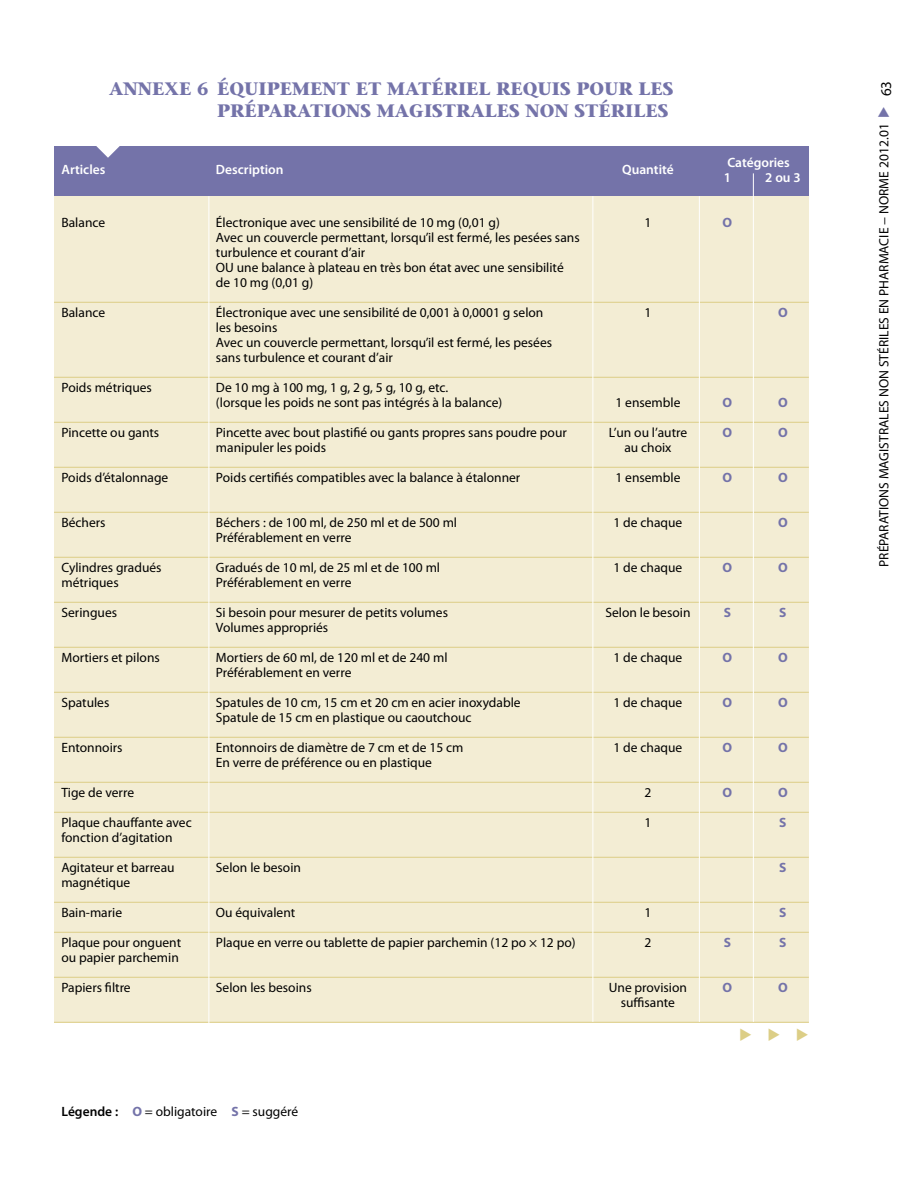
<style>
.page{position:relative;width:918px;height:1188px;background:#fff}
.page>*{position:absolute;margin:0;border:0;box-sizing:border-box;transform-origin:0 0}
.t1{font:700 18px/21.6px "Stone Serif";color:#7473a9;text-align:right}
.t2{font:15px "Wingdings 3";color:#dcce86}
.t3{font:15px "Myriad Pro";color:#000}
.t4{font:13.5px/15px "Myriad Pro";color:#000}
.t5{font:600 13.5px/15px "Myriad Pro";color:#fff}
.t6{font:700 13.5px "Myriad Pro";color:#7473a9}
.s1{font-weight:600}
.s2{font-weight:700;color:#7473a9}
.s3{color:#7473a9}
</style>
<div class="page">
<div style="left:54px;top:196px;width:755px;height:827px;background:#f3edd4"></div>
<div style="left:54px;top:147px;width:755px;height:49px;background:#7473a9"></div>
<svg style="left:70px;top:146px;width:76px;height:12px"></svg>
<hr style="left:54px;top:302px;width:755px;height:1px;background:#dcce86">
<hr style="left:54px;top:377px;width:755px;height:1px;background:#dcce86">
<hr style="left:54px;top:422px;width:755px;height:1px;background:#dcce86">
<hr style="left:54px;top:467px;width:755px;height:1px;background:#dcce86">
<hr style="left:54px;top:512px;width:755px;height:1px;background:#dcce86">
<hr style="left:54px;top:557px;width:755px;height:1px;background:#dcce86">
<hr style="left:54px;top:602px;width:755px;height:1px;background:#dcce86">
<hr style="left:54px;top:647px;width:755px;height:1px;background:#dcce86">
<hr style="left:54px;top:692px;width:755px;height:1px;background:#dcce86">
<hr style="left:54px;top:737px;width:755px;height:1px;background:#dcce86">
<hr style="left:54px;top:782px;width:755px;height:1px;background:#dcce86">
<hr style="left:54px;top:812px;width:755px;height:1px;background:#dcce86">
<hr style="left:54px;top:857px;width:755px;height:1px;background:#dcce86">
<hr style="left:54px;top:902px;width:755px;height:1px;background:#dcce86">
<hr style="left:54px;top:932px;width:755px;height:1px;background:#dcce86">
<hr style="left:54px;top:977px;width:755px;height:1px;background:#dcce86">
<hr style="left:54px;top:1022px;width:755px;height:1px;background:#dcce86">
<hr style="left:592px;top:196px;width:1px;height:826px;background:#fff">
<hr style="left:208px;top:196px;width:1px;height:841px;background:#fff">
<hr style="left:699px;top:196px;width:1px;height:826px;background:#fff">
<hr style="left:753px;top:173px;width:1px;height:849px;background:#fff">
<h1 class="t1" style="left:109px;top:78px;width:566px">ANNEXE 6 ÉQUIPEMENT ET MATÉRIEL REQUIS POUR LES<br>PRÉPARATIONS MAGISTRALES NON STÉRILES</h1>
<p class="t5" style="left:62px;top:162px;width:45px">Articles</p>
<p class="t5" style="left:216px;top:162px;width:69px">Description</p>
<p class="t5" style="left:622px;top:162px;width:53px">Quantité</p>
<p class="t5" style="left:724px;top:155px;width:68px">Catégories<br>1</p>
<p class="t5" style="left:765px;top:170px;width:37px">2 ou 3</p>
<p class="t4" style="left:62px;top:215px;width:45px">Balance</p>
<p class="t4" style="left:216px;top:215px;width:285px">Électronique avec une sensibilité de 10 mg (0,01 g)</p>
<p class="t4" style="left:645px;top:215px;width:8px">1</p>
<p class="t6" style="left:723px;top:214px;width:11px">O</p>
<p class="t4" style="left:216px;top:230px;width:365px">Avec un couvercle permettant, lorsqu’il est fermé, les pesées sans turbulence et courant d’air<br>OU une balance à plateau en très bon état avec une sensibilité de 10 mg (0,01 g)</p>
<p class="t4" style="left:62px;top:305px;width:45px">Balance</p>
<p class="t4" style="left:216px;top:305px;width:329px">Électronique avec une sensibilité de 0,001 à 0,0001 g selon</p>
<p class="t4" style="left:645px;top:305px;width:8px">1</p>
<p class="t6" style="left:778px;top:304px;width:11px">O</p>
<p class="t4" style="left:216px;top:320px;width:338px">les besoins<br>Avec un couvercle permettant, lorsqu’il est fermé, les pesées sans turbulence et courant d’air</p>
<p class="t4" style="left:62px;top:380px;width:92px">Poids métriques</p>
<p class="t4" style="left:216px;top:380px;width:288px">De 10 mg à 100 mg, 1 g, 2 g, 5 g, 10 g, etc.<br>(lorsque les poids ne sont pas intégrés à la balance)</p>
<p class="t4" style="left:615px;top:395px;width:67px">1 ensemble</p>
<p class="t6" style="left:723px;top:394px;width:11px">O</p>
<p class="t6" style="left:778px;top:394px;width:11px">O</p>
<p class="t4" style="left:61px;top:425px;width:99px">Pincette ou gants</p>
<p class="t4" style="left:216px;top:425px;width:352px">Pincette avec bout plastifié ou gants propres sans poudre pour</p>
<p class="t4" style="left:609px;top:425px;width:80px">L’un ou l’autre</p>
<p class="t6" style="left:723px;top:424px;width:11px">O</p>
<p class="t6" style="left:778px;top:424px;width:11px">O</p>
<p class="t4" style="left:216px;top:440px;width:112px">manipuler les poids</p>
<p class="t4" style="left:624px;top:440px;width:49px">au choix</p>
<p class="t4" style="left:61px;top:470px;width:108px">Poids d’étalonnage</p>
<p class="t4" style="left:216px;top:470px;width:306px">Poids certifiés compatibles avec la balance à étalonner</p>
<p class="t4" style="left:615px;top:470px;width:67px">1 ensemble</p>
<p class="t6" style="left:723px;top:469px;width:11px">O</p>
<p class="t6" style="left:778px;top:469px;width:11px">O</p>
<p class="t4" style="left:61px;top:515px;width:46px">Béchers</p>
<p class="t4" style="left:216px;top:515px;width:243px">Béchers : de 100 ml, de 250 ml et de 500 ml</p>
<p class="t4" style="left:614px;top:515px;width:70px">1 de chaque</p>
<p class="t6" style="left:778px;top:514px;width:11px">O</p>
<p class="t4" style="left:216px;top:530px;width:137px">Préférablement en verre</p>
<p class="t4" style="left:61px;top:560px;width:102px">Cylindres gradués</p>
<p class="t4" style="left:216px;top:560px;width:226px">Gradués de 10 ml, de 25 ml et de 100 ml</p>
<p class="t4" style="left:614px;top:560px;width:70px">1 de chaque</p>
<p class="t6" style="left:723px;top:559px;width:11px">O</p>
<p class="t6" style="left:778px;top:559px;width:11px">O</p>
<p class="t4" style="left:61px;top:575px;width:59px">métriques</p>
<p class="t4" style="left:216px;top:575px;width:137px">Préférablement en verre</p>
<p class="t4" style="left:61px;top:605px;width:57px">Seringues</p>
<p class="t4" style="left:216px;top:605px;width:234px">Si besoin pour mesurer de petits volumes</p>
<p class="t4" style="left:605px;top:605px;width:87px">Selon le besoin</p>
<p class="t6" style="left:724px;top:603px;width:9px">S</p>
<p class="t6" style="left:779px;top:603px;width:9px">S</p>
<p class="t4" style="left:216px;top:620px;width:114px">Volumes appropriés</p>
<p class="t4" style="left:61px;top:650px;width:100px">Mortiers et pilons</p>
<p class="t4" style="left:216px;top:650px;width:233px">Mortiers de 60 ml, de 120 ml et de 240 ml</p>
<p class="t4" style="left:614px;top:650px;width:70px">1 de chaque</p>
<p class="t6" style="left:723px;top:648px;width:11px">O</p>
<p class="t6" style="left:778px;top:648px;width:11px">O</p>
<p class="t4" style="left:216px;top:665px;width:137px">Préférablement en verre</p>
<p class="t4" style="left:61px;top:695px;width:49px">Spatules</p>
<p class="t4" style="left:216px;top:695px;width:306px">Spatules de 10 cm, 15 cm et 20 cm en acier inoxydable</p>
<p class="t4" style="left:613px;top:695px;width:70px">1 de chaque</p>
<p class="t6" style="left:723px;top:693px;width:11px">O</p>
<p class="t6" style="left:778px;top:693px;width:11px">O</p>
<p class="t4" style="left:216px;top:710px;width:257px">Spatule de 15 cm en plastique ou caoutchouc</p>
<p class="t4" style="left:61px;top:740px;width:63px">Entonnoirs</p>
<p class="t4" style="left:216px;top:740px;width:249px">Entonnoirs de diamètre de 7 cm et de 15 cm</p>
<p class="t4" style="left:613px;top:740px;width:70px">1 de chaque</p>
<p class="t6" style="left:723px;top:738px;width:11px">O</p>
<p class="t6" style="left:778px;top:738px;width:11px">O</p>
<p class="t4" style="left:216px;top:755px;width:218px">En verre de préférence ou en plastique</p>
<p class="t4" style="left:61px;top:785px;width:74px">Tige de verre</p>
<p class="t4" style="left:644px;top:785px;width:8px">2</p>
<p class="t6" style="left:723px;top:783px;width:11px">O</p>
<p class="t6" style="left:778px;top:783px;width:11px">O</p>
<p class="t4" style="left:61px;top:815px;width:132px">Plaque chauffante avec</p>
<p class="t4" style="left:644px;top:815px;width:8px">1</p>
<p class="t6" style="left:779px;top:813px;width:9px">S</p>
<p class="t4" style="left:61px;top:830px;width:113px">fonction d’agitation</p>
<p class="t4" style="left:61px;top:860px;width:115px">Agitateur et barreau</p>
<p class="t4" style="left:216px;top:860px;width:87px">Selon le besoin</p>
<p class="t6" style="left:779px;top:858px;width:9px">S</p>
<p class="t4" style="left:61px;top:875px;width:70px">magnétique</p>
<p class="t4" style="left:61px;top:905px;width:62px">Bain-marie</p>
<p class="t4" style="left:216px;top:905px;width:81px">Ou équivalent</p>
<p class="t4" style="left:644px;top:905px;width:8px">1</p>
<p class="t6" style="left:779px;top:903px;width:9px">S</p>
<p class="t4" style="left:61px;top:935px;width:121px">Plaque pour onguent</p>
<p class="t4" style="left:216px;top:935px;width:361px">Plaque en verre ou tablette de papier parchemin (12 po × 12 po)</p>
<p class="t4" style="left:644px;top:935px;width:8px">2</p>
<p class="t6" style="left:724px;top:933px;width:9px">S</p>
<p class="t6" style="left:779px;top:933px;width:9px">S</p>
<p class="t4" style="left:61px;top:950px;width:119px">ou papier parchemin</p>
<p class="t4" style="left:61px;top:980px;width:71px">Papiers filtre</p>
<p class="t4" style="left:216px;top:980px;width:97px">Selon les besoins</p>
<p class="t4" style="left:609px;top:980px;width:80px">Une provision</p>
<p class="t6" style="left:723px;top:978px;width:11px">O</p>
<p class="t6" style="left:778px;top:978px;width:11px">O</p>
<p class="t4" style="left:621px;top:995px;width:56px">suffisante</p>
<p class="t2" style="left:739px;top:1026px;width:71px">◆ ◆ ◆</p>
<p class="t4" style="left:62px;top:1103px;width:238px"><span class="s1">Légende :</span> <span class="s2">O</span> = obligatoire <span class="s2">S</span> = suggéré</p>
<p class="t3" style="left:877px;top:96px;width:17px;rotate:-90deg">63</p>
<p class="t4" style="left:876px;top:567px;width:463px;rotate:-90deg">PRÉPARATIONS MAGISTRALES NON STÉRILES EN PHARMACIE − NORME 2012.01 <span class="s3">◆</span></p>
</div>
